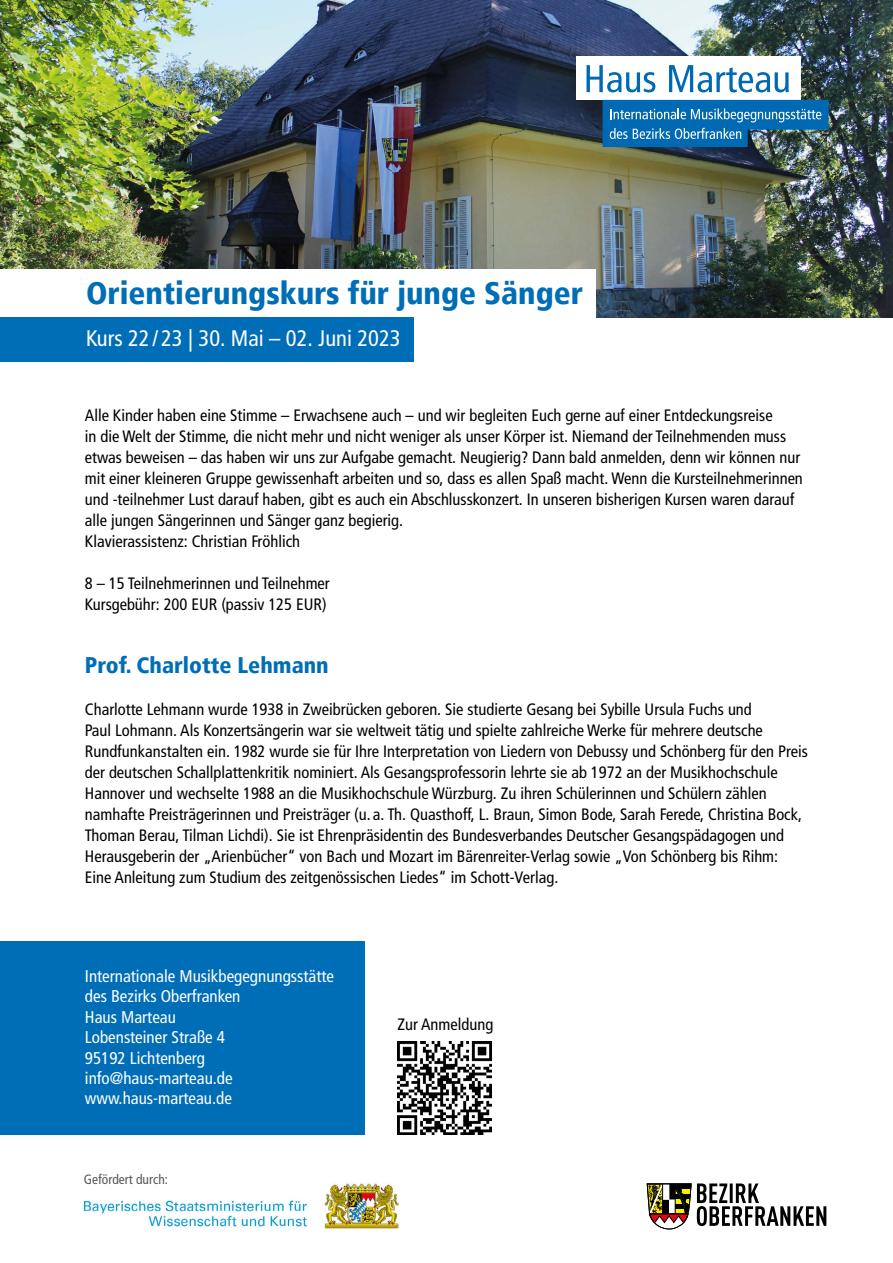
<style>
.page{position:relative;width:893px;height:1263px;background:#fff}
.page>*{position:absolute;margin:0;border:0;box-sizing:border-box;transform-origin:0 0}
.Kurstitel{font:900 condensed 31.5px "Frutiger LT";color:#006eb7}
.Kursdetails{font:condensed 22.5px "Frutiger LT";color:#fff}
.Überschrift-Anmeldun{font:900 condensed 22.5px "Frutiger LT";color:#006eb7}
.t1{font:condensed 16.95px/20.4px "Frutiger LT";color:#fff}
.Fließtext{font:condensed 16.5px/21px "Frutiger LT";color:#000}
.Fließtext-2{font:condensed 13.5px "Frutiger LT";color:#54575a}
</style>
<div class="page">
<img style="left:0;top:0;width:893px;height:317px">
<div style="left:576px;top:56px;width:225px;height:44px;background:#fff"></div>
<svg style="left:586px;top:65px;width:69px;height:27px"></svg>
<svg style="left:669px;top:65px;width:120px;height:27px"></svg>
<img style="left:603px;top:100px;width:226px;height:47px">
<div style="left:0;top:269px;width:596px;height:54px;background:#fff"></div>
<div style="left:0;top:317px;width:413px;height:44px;background:#006eb7"></div>
<img style="left:83px;top:1182px;width:317px;height:47px">
<svg style="left:646px;top:1183px;width:180px;height:46px"></svg>
<hr style="left:649px;top:1213px;width:39px;height:1px;background:#000">
<hr style="left:662px;top:1184px;width:1px;height:30px;background:#000">
<div style="left:0;top:941px;width:364px;height:193px;background:#006eb7"></div>
<img style="left:398px;top:1041px;width:93px;height:94px">
<p class="Kurstitel" style="left:86px;top:274px;width:498px">Orientierungskurs für junge Sänger</p>
<p class="Kursdetails" style="left:86px;top:325px;width:316px">Kurs 22 / 23 | 30. Mai – 02. Juni 2023</p>
<p class="Fließtext" style="left:85px;top:404px;width:719px">Alle Kinder haben eine Stimme – Erwachsene auch – und wir begleiten Euch gerne auf einer Entdeckungsreise<br>in die Welt der Stimme, die nicht mehr und nicht weniger als unser Körper ist. Niemand der Teilnehmenden muss etwas beweisen – das haben wir uns zur Aufgabe gemacht. Neugierig? Dann bald anmelden, denn wir können nur mit einer kleineren Gruppe gewissenhaft arbeiten und so, dass es allen Spaß macht. Wenn die Kursteilnehmerinnen und -teilnehmer Lust darauf haben, gibt es auch ein Abschlusskonzert. In unseren bisherigen Kursen waren darauf alle jungen Sängerinnen und Sänger ganz begierig.</p>
<p class="Fließtext" style="left:85px;top:530px;width:217px">Klavierassistenz: Christian Fröhlich</p>
<p class="Fließtext" style="left:85px;top:572px;width:246px">8 – 15 Teilnehmerinnen und Teilnehmer</p>
<p class="Fließtext" style="left:85px;top:593px;width:243px">Kursgebühr: 200 EUR (passiv 125 EUR)</p>
<p class="Überschrift-Anmeldun" style="left:85px;top:651px;width:245px">Prof. Charlotte Lehmann</p>
<p class="Fließtext" style="left:85px;top:698px;width:725px">Charlotte Lehmann wurde 1938 in Zweibrücken geboren. Sie studierte Gesang bei Sybille Ursula Fuchs und<br>Paul Lohmann. Als Konzertsängerin war sie weltweit tätig und spielte zahlreiche Werke für mehrere deutsche Rundfunkanstalten ein. 1982 wurde sie für Ihre Interpretation von Liedern von Debussy und Schönberg für den Preis der deutschen Schallplattenkritik nominiert. Als Gesangsprofessorin lehrte sie ab 1972 an der Musikhochschule Hannover und wechselte 1988 an die Musikhochschule Würzburg. Zu ihren Schülerinnen und Schülern zählen namhafte Preisträgerinnen und Preisträger (u. a. Th. Quasthoff, L. Braun, Simon Bode, Sarah Ferede, Christina Bock, Thoman Berau, Tilman Lichdi). Sie ist Ehrenpräsidentin des Bundesverbandes Deutscher Gesangspädagogen und Herausgeberin der „Arienbücher“ von Bach und Mozart im Bärenreiter-Verlag sowie „Von Schönberg bis Rihm:<br>Eine Anleitung zum Studium des zeitgenössischen Liedes“ im Schott-Verlag.</p>
<p class="t1" style="left:85px;top:966px;width:251px">Internationale Musikbegegnungsstätte des Bezirks Oberfranken<br>Haus Marteau</p>
<p class="t1" style="left:85px;top:1027px;width:142px">Lobensteiner Straße 4<br>95192 Lichtenberg</p>
<p class="t1" style="left:85px;top:1068px;width:149px">info@haus-marteau.de</p>
<p class="t1" style="left:85px;top:1088px;width:149px">www.haus-marteau.de</p>
<p class="Fließtext-2" style="left:84px;top:1171px;width:86px">Gefördert durch:</p>
<p class="Fließtext" style="left:398px;top:1013px;width:97px">Zur Anmeldung</p>
</div>
